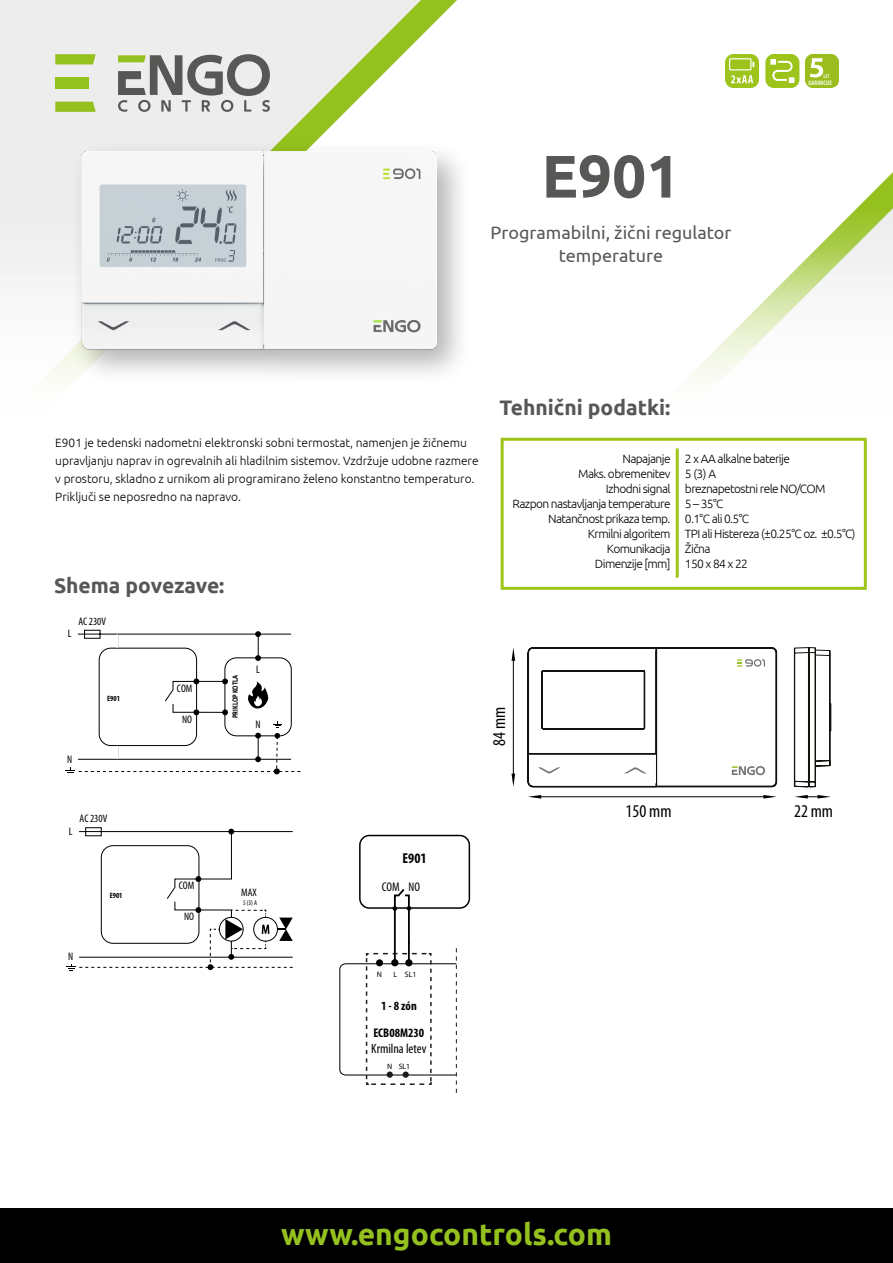
<style>
.page{position:relative;width:893px;height:1263px;background:#fff}
.page>*{position:absolute;margin:0;border:0;box-sizing:border-box;transform-origin:0 0}
.t1{font:700 60px "Ubuntu";color:#575756}
.t2{font:700 30px "Ubuntu";color:#95c11f}
.t3{font:700 21px "Ubuntu";color:#575756}
.t4{font:18px/22.5px "Ubuntu";color:#575756;text-align:center}
.t5{font:condensed 18px "Myriad Pro";color:#000}
.t6{font:700 condensed 14.4px "Myriad Pro";color:#000}
.t7{font:condensed 13.5px "Myriad Pro";color:#000}
.t8{font:700 condensed 12.6px "Myriad Pro";color:#000}
.t9{font:condensed 12.6px "Myriad Pro";color:#000}
.t10{font:300 12px/15px "Ubuntu";letter-spacing:-.05em;color:#000;text-align:right}
.t11{font:300 12px/18px "Ubuntu";letter-spacing:-.005em;color:#000}
.t12{font:condensed 10.95px/9.6px "Myriad Pro";color:#000;text-align:center}
.t13{font:7.8px "Myriad Pro";color:#000}
.t14{font:700 condensed 7.65px "Myriad Pro";color:#000}
.t15{font:700 7.5px "Ubuntu";letter-spacing:-.01em;color:#000;scale:.75 1}
.t16{font:condensed 6.9px "Myriad Pro";color:#000}
.t17{font:600 condensed 6.6px "Myriad Pro";color:#fff}
.t18{font:600 condensed 5.4px "Myriad Pro";color:#fff}
</style>
<div class="page">
<svg style="left:0;top:0;width:427px;height:208px;background:#e7ebdd"></svg>
<svg style="left:857px;top:183px;width:36px;height:25px"></svg>
<svg style="left:0;top:208px;width:893px;height:249px"></svg>
<div style="left:0;top:249px;width:893px;height:197px;background:#fff"></div>
<svg style="left:118px;top:54px;width:152px;height:58px;background:#b0b1ad"></svg>
<svg style="left:55px;top:54px;width:41px;height:10px"></svg>
<svg style="left:55px;top:102px;width:41px;height:10px"></svg>
<div style="left:55px;top:77px;width:34px;height:12px;background:#95c11f"></div>
<div style="left:69px;top:139px;width:403px;height:246px;background:#000;opacity:.3"></div>
<img style="left:81px;top:151px;width:356px;height:199px">
<hr style="left:513px;top:658px;width:1px;height:117px;background:#000">
<hr style="left:540px;top:796px;width:224px;height:1px;background:#000">
<svg style="left:512px;top:648px;width:3px;height:13px"></svg>
<svg style="left:763px;top:795px;width:14px;height:3px"></svg>
<svg style="left:512px;top:774px;width:3px;height:13px"></svg>
<svg style="left:528px;top:795px;width:13px;height:3px"></svg>
<svg style="left:795px;top:795px;width:36px;height:3px"></svg>
<div style="left:0;top:1209px;width:893px;height:54px;background:#000"></div>
<svg style="left:725px;top:54px;width:34px;height:34px"></svg>
<svg style="left:765px;top:54px;width:34px;height:34px"></svg>
<svg style="left:528px;top:647px;width:249px;height:140px"></svg>
<svg style="left:794px;top:647px;width:37px;height:140px"></svg>
<svg style="left:67px;top:827px;width:226px;height:144px"></svg>
<div style="left:110px;top:886px;width:55px;height:17px;background:#fff"></div>
<div style="left:236px;top:896px;width:28px;height:12px;background:#fff"></div>
<svg style="left:65px;top:630px;width:235px;height:144px"></svg>
<div style="left:359px;top:835px;width:111px;height:74px;border:1px solid #000;border-radius:10px"></div>
<svg style="left:339px;top:887px;width:118px;height:206px"></svg>
<div style="left:376px;top:959px;width:7px;height:7px;background:#000;border-radius:50%"></div>
<div style="left:232px;top:664px;width:11px;height:65px;background:#fff"></div>
<div style="left:501px;top:438px;width:366px;height:152px;border:3px solid #9cc41b"></div>
<hr style="left:676px;top:448px;width:3px;height:130px;background:#9cc41b">
<svg style="left:805px;top:54px;width:34px;height:34px"></svg>
<h1 class="t1" style="left:542px;top:140px;width:140px">E901</h1>
<h3 class="t4" style="left:491px;top:221px;width:242px">Programabilni, žični regulator temperature</h3>
<p class="t18" style="left:823px;top:73px;width:8px">LET</p>
<p class="t17" style="left:808px;top:78px;width:25px">GARANCIJE</p>
<p class="t11" style="left:55px;top:433px;width:425px">E901 je tedenski nadometni elektronski sobni termostat, namenjen je žičnemu upravljanju naprav in ogrevalnih ali hladilnim sistemov. Vzdržuje udobne razmere v prostoru, skladno z urnikom ali programirano želeno konstantno temperaturo.<br>Priključi se neposredno na napravo.</p>
<h3 class="t3" style="left:54px;top:572px;width:172px">Shema povezave:</h3>
<p class="t12" style="left:78px;top:616px;width:29px">AC 230V</p>
<p class="t12" style="left:68px;top:629px;width:5px">L</p>
<p class="t12" style="left:67px;top:754px;width:7px">N</p>
<p class="t14" style="left:107px;top:694px;width:14px">E901</p>
<p class="t12" style="left:177px;top:683px;width:17px">COM</p>
<p class="t12" style="left:182px;top:714px;width:11px">NO</p>
<p class="t15" style="left:230px;top:718px;width:59px;rotate:-90deg">PRIKLOP KOTLA</p>
<p class="t12" style="left:256px;top:664px;width:5px">L</p>
<p class="t12" style="left:256px;top:719px;width:7px">N</p>
<h3 class="t3" style="left:500px;top:395px;width:172px">Tehnični podatki:</h3>
<p class="t10" style="left:513px;top:451px;width:159px">Napajanje<br>Maks. obremenitev<br>Izhodni signal<br>Razpon nastavljanja temperature<br>Natančnost prikaza temp.<br>Krmilni algoritem<br>Komunikacija<br>Dimenzije [mm]</p>
<p class="t10" style="left:685px;top:451px;width:172px;text-align:left">2 x AA alkalne baterije<br>5(3)A<br>breznapetostni rele NO/COM<br>5 – 35°C<br>0.1°C ali 0.5°C<br>TPI ali Histereza (±0.25°C oz. ±0.5°C)<br>Žična<br>150 x 84 x 22</p>
<h3 class="t5" style="left:488px;top:746px;width:41px;rotate:-90deg">84 mm</h3>
<p class="t12" style="left:80px;top:814px;width:29px">AC 230V</p>
<p class="t12" style="left:69px;top:826px;width:5px">L</p>
<p class="t12" style="left:68px;top:952px;width:7px">N</p>
<p class="t14" style="left:110px;top:890px;width:14px">E901</p>
<p class="t12" style="left:179px;top:881px;width:17px">COM</p>
<p class="t12" style="left:184px;top:912px;width:11px">NO</p>
<p class="t12" style="left:237px;top:887px;width:28px">MAX<br>16 (5) A</p>
<p class="t16" style="left:243px;top:898px;width:16px">5 (3) A</p>
<p class="t6" style="left:403px;top:849px;width:26px">E901</p>
<p class="t9" style="left:382px;top:879px;width:40px">COM NO</p>
<p class="t13" style="left:377px;top:969px;width:7px">N</p>
<p class="t13" style="left:393px;top:969px;width:24px">L SL1</p>
<p class="t8" style="left:381px;top:998px;width:37px">1 - 8 zón</p>
<p class="t8" style="left:373px;top:1025px;width:52px">ECB08M230</p>
<p class="t7" style="left:371px;top:1040px;width:57px">Krmilna letev</p>
<p class="t13" style="left:387px;top:1061px;width:25px">N SL1</p>
<h3 class="t5" style="left:626px;top:800px;width:47px">150 mm</h3>
<h3 class="t5" style="left:794px;top:800px;width:41px">22 mm</h3>
<h2 class="t2" style="left:281px;top:1216px;width:332px">www.engocontrols.com</h2>
</div>
